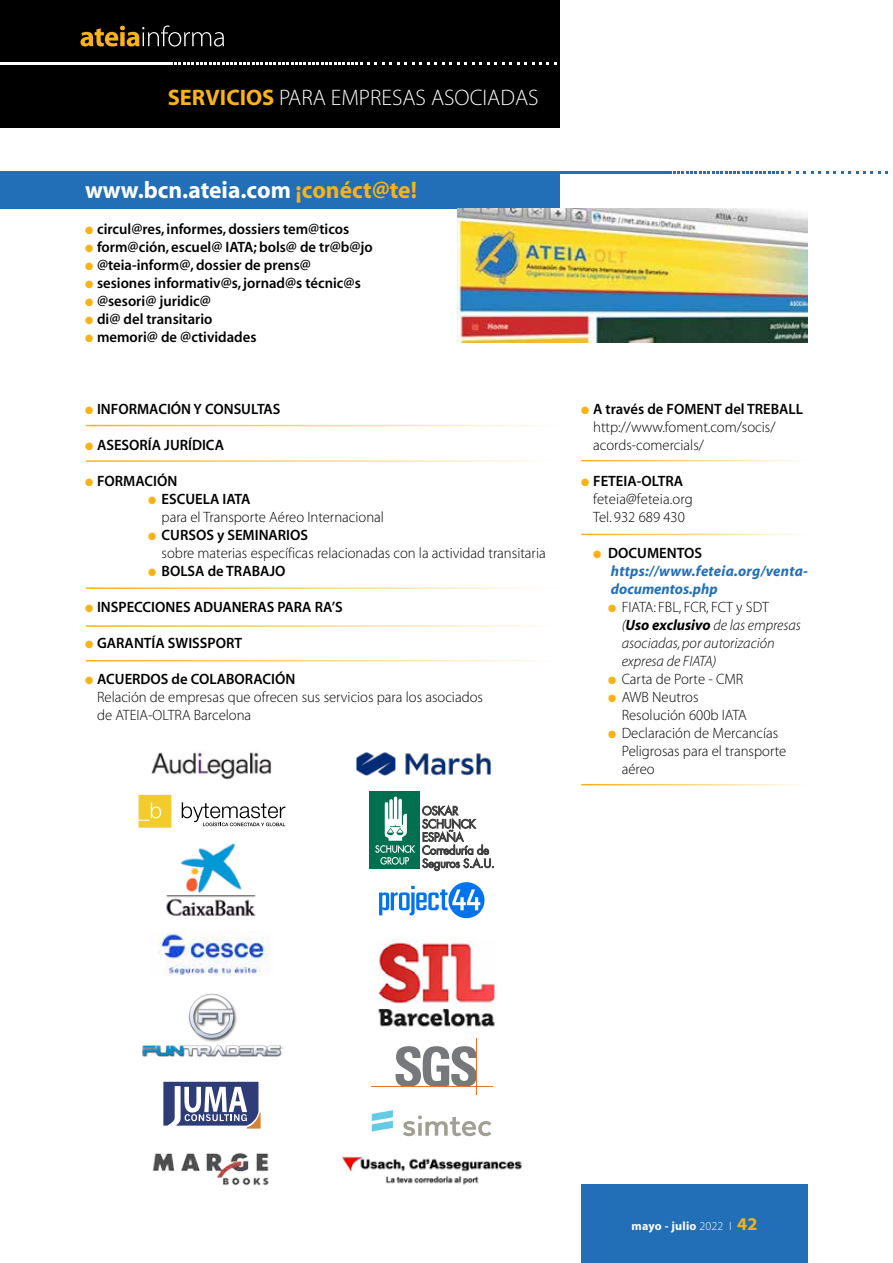
<style>
.page{position:relative;width:893px;height:1263px;background:#fff}
.page>*{position:absolute;margin:0;border:0;box-sizing:border-box;transform-origin:0 0}
.t1{font:24px "Myriad MM 700 600";color:#fff}
.t2{font:22.5px "Myriad MM 215 600";color:#fff}
.t3{font:15px "Myriad MM 565 600";color:#000}
.t4{font:15px/18px "Myriad MM 215 600";color:#000}
.t5{font:15px/18px "Myriad MM It 215 600";color:#000}
.t6{font:15px/18px "Myriad MM It 700 600";letter-spacing:.015em;color:#226fb7}
.t7{font:12px "Myriad MM 700 600";letter-spacing:.02em;color:#fff}
.s1{font-family:"Myriad MM 700 600";color:#f9b218}
.s2{color:#f9b218}
.s3{font-family:"Myriad MM It 700 600"}
.s4{font-family:"Myriad MM 215 600"}
.s5{font-size:18px;color:#f9b218}
</style>
<div class="page">
<div style="left:581px;top:1184px;width:227px;height:79px;background:#226fb7"></div>
<div style="left:0;top:0;width:560px;height:128px;background:#000"></div>
<svg style="left:80px;top:25px;width:144px;height:22px"></svg>
<hr style="left:0;top:62px;width:173px;height:3px;background:#fff">
<svg style="left:174px;top:62px;width:383px;height:3px"></svg>
<div style="left:0;top:171px;width:560px;height:38px;background:#226fb7"></div>
<hr style="left:486px;top:171px;width:185px;height:3px;background:#226fb7">
<svg style="left:673px;top:171px;width:215px;height:3px"></svg>
<img style="left:457px;top:209px;width:351px;height:134px">
<hr style="left:86px;top:425px;width:474px;height:1px;background:#f9b218">
<hr style="left:86px;top:460px;width:474px;height:2px;background:#f9b218">
<hr style="left:581px;top:460px;width:227px;height:1px;background:#f9b218">
<hr style="left:581px;top:534px;width:227px;height:1px;background:#f9b218">
<hr style="left:581px;top:784px;width:227px;height:1px;background:#f9b218">
<hr style="left:86px;top:587px;width:474px;height:2px;background:#f9b218">
<hr style="left:86px;top:625px;width:474px;height:2px;background:#f9b218">
<hr style="left:86px;top:660px;width:474px;height:1px;background:#f9b218">
<div style="left:370px;top:791px;width:50px;height:78px;background:#00704f"></div>
<svg style="left:375px;top:796px;width:40px;height:69px"></svg>
<svg style="left:422px;top:805px;width:72px;height:66px"></svg>
<svg style="left:372px;top:1110px;width:21px;height:21px"></svg>
<svg style="left:403px;top:1115px;width:88px;height:21px"></svg>
<img style="left:342px;top:1156px;width:180px;height:29px">
<svg style="left:395px;top:1046px;width:81px;height:40px"></svg>
<hr style="left:371px;top:1086px;width:122px;height:1px;background:#f36f21">
<hr style="left:476px;top:1038px;width:1px;height:57px;background:#f36f21">
<img style="left:152px;top:1152px;width:117px;height:34px">
<img style="left:157px;top:931px;width:113px;height:45px">
<img style="left:166px;top:843px;width:90px;height:73px">
<img style="left:151px;top:752px;width:121px;height:27px">
<svg style="left:163px;top:1082px;width:98px;height:46px"></svg>
<svg style="left:139px;top:795px;width:32px;height:33px"></svg>
<svg style="left:182px;top:802px;width:103px;height:24px"></svg>
<img style="left:142px;top:993px;width:140px;height:64px">
<img style="left:378px;top:941px;width:117px;height:86px">
<svg style="left:379px;top:882px;width:105px;height:37px"></svg>
<img style="left:356px;top:752px;width:136px;height:24px">
<h2 class="t2" style="left:168px;top:86px;width:372px"><span class="s1">SERVICIOS</span> para EMPRESAS ASOCIADAS</h2>
<h1 class="t1" style="left:85px;top:178px;width:333px">www.bcn.ateia.com <span class="s2">¡conéct@te!</span></h1>
<p class="t3" style="left:85px;top:222px;width:266px"><span class="s2">●</span> circul@res, informes, dossiers tem@ticos</p>
<p class="t3" style="left:85px;top:240px;width:289px"><span class="s2">●</span> form@ción, escuel@ IATA; bols@ de tr@b@jo</p>
<p class="t3" style="left:85px;top:258px;width:227px"><span class="s2">●</span> @teia-inform@, dossier de prens@</p>
<p class="t3" style="left:85px;top:276px;width:277px"><span class="s2">●</span> sesiones informativ@s, jornad@s técnic@s</p>
<p class="t3" style="left:85px;top:294px;width:127px"><span class="s2">●</span> @sesori@ juridic@</p>
<p class="t3" style="left:85px;top:312px;width:129px"><span class="s2">●</span> di@ del transitario</p>
<p class="t3" style="left:85px;top:330px;width:173px"><span class="s2">●</span> memori@ de @ctividades</p>
<p class="t3" style="left:85px;top:402px;width:197px"><span class="s2">●</span> INFORMACIÓN y CONSULTAS</p>
<p class="t3" style="left:85px;top:438px;width:140px"><span class="s2">●</span> ASESORÍA JURÍDICA</p>
<p class="t3" style="left:85px;top:474px;width:92px"><span class="s2">●</span> FORMACIÓN</p>
<p class="t3" style="left:148px;top:492px;width:104px"><span class="s2">●</span> ESCUELA IATA</p>
<p class="t4" style="left:162px;top:509px;width:224px">para el Transporte Aéreo Internacional</p>
<p class="t3" style="left:148px;top:528px;width:162px"><span class="s2">●</span> CURSOS y SEMINARIOS</p>
<p class="t4" style="left:162px;top:545px;width:386px">sobre materias específicas relacionadas con la actividad transitaria</p>
<p class="t3" style="left:148px;top:564px;width:139px"><span class="s2">●</span> BOLSA de TRABAJO</p>
<p class="t3" style="left:85px;top:600px;width:259px"><span class="s2">●</span> INSPECCIONES ADUANERAS PARA RA’S</p>
<p class="t3" style="left:85px;top:636px;width:159px"><span class="s2">●</span> GARANTÍA SWISSPORT</p>
<p class="t3" style="left:85px;top:672px;width:210px"><span class="s2">●</span> ACUERDOS de COLABORACIÓN</p>
<p class="t4" style="left:97px;top:689px;width:387px">Relación de empresas que ofrecen sus servicios para los asociados de ATEIA-OLTRA Barcelona</p>
<p class="t3" style="left:581px;top:402px;width:223px"><span class="s2">●</span> A través de FOMENT del TREBALL</p>
<p class="t4" style="left:593px;top:419px;width:184px">http://www.foment.com/socis/ acords-comercials/</p>
<p class="t3" style="left:581px;top:474px;width:103px"><span class="s2">●</span> FETEIA-OLTRA</p>
<p class="t4" style="left:593px;top:491px;width:101px">feteia@feteia.org<br>Tel. 932 689 430</p>
<p class="t3" style="left:593px;top:546px;width:110px"><span class="s2">●</span> DOCUMENTOS</p>
<p class="t6" style="left:611px;top:563px;width:198px">https://www.feteia.org/venta&shy;documentos.php</p>
<p class="t4" style="left:608px;top:599px;width:162px"><span class="s2">●</span> FIATA: FBL, FCR, FCT y SDT</p>
<p class="t5" style="left:622px;top:617px;width:181px">(<span class="s3">Uso exclusivo</span> de las empresas asociadas, por autorización expresa de FIATA)</p>
<p class="t4" style="left:608px;top:671px;width:135px"><span class="s2">●</span> Carta de Porte - CMR</p>
<p class="t4" style="left:608px;top:689px;width:92px"><span class="s2">●</span> AWB Neutros</p>
<p class="t4" style="left:581px;top:707px;width:13px">R</p>
<p class="t4" style="left:629px;top:707px;width:118px">esolución 600b IATA</p>
<p class="t4" style="left:622px;top:725px;width:166px;text-indent:-14px"><span class="s2">●</span> Declaración de Mercancías<br>Peligrosas para el transporte aéreo</p>
<p class="t7" style="left:632px;top:1220px;width:127px">mayo - julio <span class="s4">2022 I</span> <span class="s5">42</span></p>
</div>
